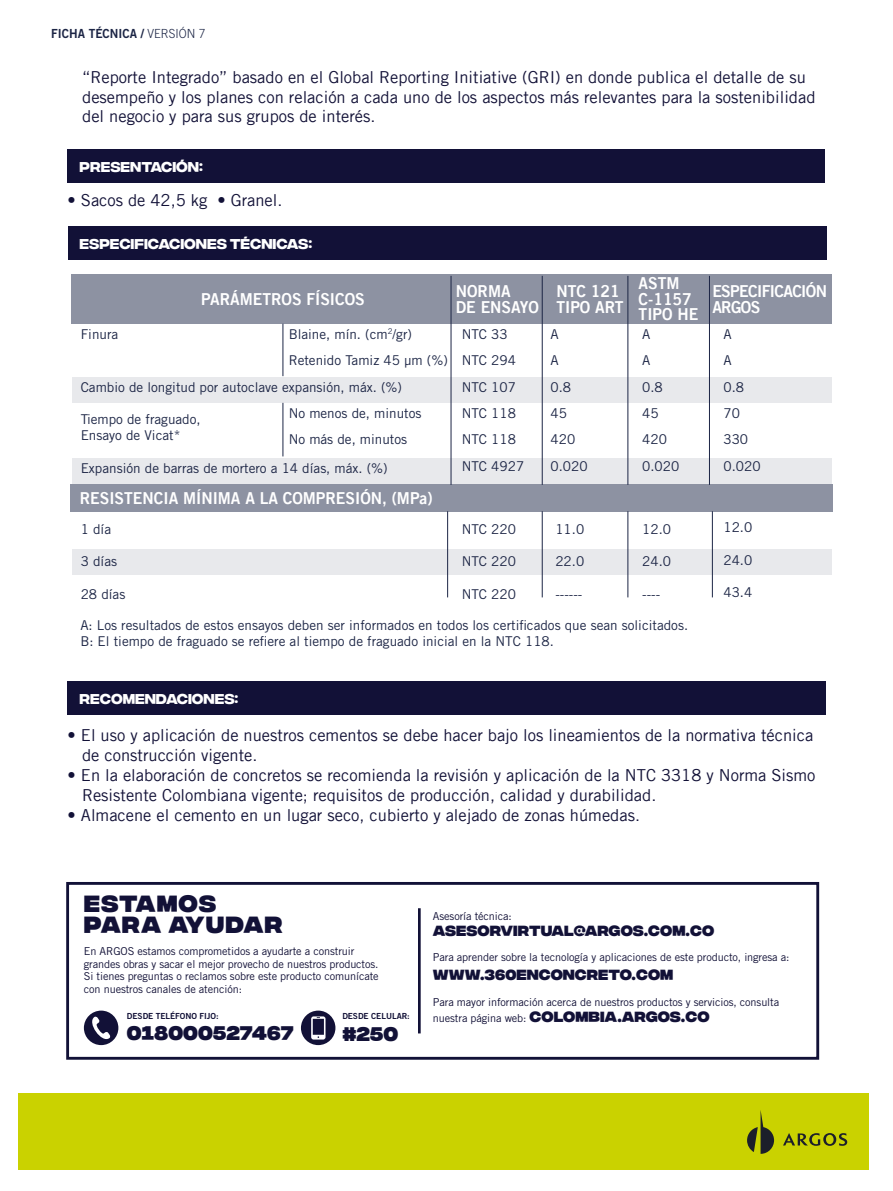
<style>
.page{position:relative;width:893px;height:1191px;background:#fff}
.page>*{position:absolute;margin:0;border:0;box-sizing:border-box;transform-origin:0 0}
.t1{font:800 23.25px/20.7px "Integral CF";letter-spacing:.045em;color:#121137}
.t2{font:800 19.65px "Integral CF";color:#121137}
.t3{font:16.5px/19.8px "Trade Gothic LT";color:#121137}
.t4{font:16.5px/15.8px "Trade Gothic LT Bold Two";color:#fff;scale:.95 1}
.t5{font:16.5px/15.8px "Trade Gothic LT Bold Two";letter-spacing:-.04em;color:#fff;scale:.95 1}
.t6{font:800 14.7px "Integral CF";color:#121137}
.t7{font:600 14.1px "Integral CF";color:#fff}
.t8{font:13.5px/26.4px "Trade Gothic LT Std";color:#1c2545}
.t9{font:12.6px "Trade Gothic LT Std Bd 2";color:#1c2545;scale:.95 1}
.t10{font:10.95px/12.5px "Trade Gothic LT Std";letter-spacing:-.01em;color:#121137}
.t11{font:8.4px "Trade Gothic LT Std Bd 2";letter-spacing:-.005em;color:#121137}
.s1{font-family:"Trade Gothic LT Std";font-weight:300}
.s2{font-family:"Integral CF";font-weight:800;font-size:14.7px}
</style>
<div class="page">
<div style="left:68px;top:149px;width:757px;height:33px;background:#121137"></div>
<div style="left:68px;top:681px;width:758px;height:33px;background:#121137"></div>
<div style="left:68px;top:226px;width:758px;height:33px;background:#121137"></div>
<div style="left:18px;top:1093px;width:851px;height:77px;background:#cad200"></div>
<svg style="left:783px;top:1133px;width:64px;height:12px"></svg>
<svg style="left:747px;top:1110px;width:27px;height:43px"></svg>
<div style="left:66px;top:882px;width:753px;height:177px;border:3px solid #121137"></div>
<hr style="left:418px;top:908px;width:3px;height:125px;background:#121137">
<div style="left:84px;top:1010px;width:34px;height:35px;background:#121137;border-radius:50%"></div>
<svg style="left:87px;top:1016px;width:23px;height:27px"></svg>
<div style="left:301px;top:1010px;width:34px;height:35px;background:#121137;border-radius:50%"></div>
<svg style="left:311px;top:1016px;width:15px;height:23px"></svg>
<div style="left:72px;top:377px;width:760px;height:25px;background:#e8e9ec"></div>
<div style="left:72px;top:458px;width:760px;height:25px;background:#e8e9ec"></div>
<div style="left:72px;top:549px;width:760px;height:25px;background:#e8e9ec"></div>
<div style="left:71px;top:275px;width:761px;height:49px;background:#8d92a2"></div>
<div style="left:71px;top:484px;width:762px;height:28px;background:#8d92a2"></div>
<hr style="left:283px;top:324px;width:1px;height:52px;background:#1c2545">
<hr style="left:283px;top:403px;width:1px;height:53px;background:#1c2545">
<hr style="left:451px;top:276px;width:1px;height:209px;background:#1c2545">
<hr style="left:542px;top:276px;width:1px;height:209px;background:#1c2545">
<hr style="left:627px;top:276px;width:1px;height:209px;background:#1c2545">
<hr style="left:709px;top:276px;width:1px;height:209px;background:#1c2545">
<hr style="left:447px;top:511px;width:1px;height:86px;background:#1c2545">
<hr style="left:542px;top:511px;width:1px;height:86px;background:#1c2545">
<hr style="left:627px;top:511px;width:1px;height:86px;background:#1c2545">
<hr style="left:712px;top:511px;width:1px;height:86px;background:#1c2545">
<p class="t9" style="left:51px;top:26px;width:164px">FICHA TÉCNICA / <span class="s1">VERSIÓN 7</span></p>
<p class="t3" style="left:82px;top:67px;width:735px">“Reporte Integrado” basado en el Global Reporting Initiative (GRI) en donde publica el detalle de su desempeño y los planes con relación a cada uno de los aspectos más relevantes para la sostenibilidad del negocio y para sus grupos de interés.</p>
<p class="t7" style="left:80px;top:159px;width:125px">PRESENTACIÓN:</p>
<p class="t3" style="left:68px;top:190px;width:216px">• Sacos de 42,5 kg • Granel.</p>
<p class="t7" style="left:80px;top:236px;width:234px">ESPECIFICACIONES TÉCNICAS:</p>
<p class="t8" style="left:81px;top:320px;width:39px">Finura</p>
<p class="t4" style="left:201px;top:291px;width:174px">PARÁMETROS FÍSICOS</p>
<p class="t8" style="left:289px;top:320px;width:161px">Blaine, mín. (cm<sup>2</sup>/gr)<br>Retenido Tamiz 45 μm (%)</p>
<p class="t8" style="left:81px;top:373px;width:323px">Cambio de longitud por autoclave expansión, máx. (%)</p>
<p class="t8" style="left:81px;top:411px;width:121px;line-height:16.2px">Tiempo de fraguado,<br>Ensayo de Vicat*</p>
<p class="t8" style="left:81px;top:454px;width:309px">Expansión de barras de mortero a 14 días, máx. (%)</p>
<p class="t8" style="left:289px;top:400px;width:134px">No menos de, minutos<br>No más de, minutos</p>
<p class="t4" style="left:80px;top:490px;width:373px">RESISTENCIA MÍNIMA A LA COMPRESIÓN, (MPa)</p>
<p class="t8" style="left:81px;top:515px;width:32px">1 día</p>
<p class="t8" style="left:81px;top:548px;width:38px">3 días</p>
<p class="t8" style="left:81px;top:580px;width:46px">28 días</p>
<p class="t4" style="left:456px;top:283px;width:89px">NORMA<br>DE ENSAYO</p>
<p class="t4" style="left:556px;top:283px;width:72px">NTC 121<br>TIPO ART</p>
<p class="t4" style="left:639px;top:275px;width:64px">ASTM<br>C-1157<br>TIPO HE</p>
<p class="t5" style="left:712px;top:283px;width:122px">ESPECIFICACIÓN<br>ARGOS</p>
<p class="t8" style="left:462px;top:320px;width:64px">NTC 33<br>NTC 294<br>NTC 107<br>NTC 118<br>NTC 118<br>NTC 4927</p>
<p class="t8" style="left:462px;top:515px;width:56px">NTC 220</p>
<p class="t8" style="left:462px;top:548px;width:56px">NTC 220</p>
<p class="t8" style="left:462px;top:580px;width:56px">NTC 220</p>
<p class="t8" style="left:551px;top:320px;width:39px">A<br>A<br>0.8<br>45<br>420<br>0.020</p>
<p class="t8" style="left:642px;top:320px;width:39px">A<br>A<br>0.8<br>45<br>420<br>0.020</p>
<p class="t8" style="left:723px;top:320px;width:39px">A<br>A<br>0.8<br>70<br>330<br>0.020</p>
<p class="t8" style="left:555px;top:516px;width:30px">11.0</p>
<p class="t8" style="left:555px;top:548px;width:30px">22.0</p>
<p class="t8" style="left:555px;top:580px;width:28px">------</p>
<p class="t8" style="left:642px;top:516px;width:30px">12.0</p>
<p class="t8" style="left:642px;top:548px;width:30px">24.0</p>
<p class="t8" style="left:642px;top:580px;width:19px">----</p>
<p class="t8" style="left:723px;top:514px;width:30px">12.0</p>
<p class="t8" style="left:723px;top:546px;width:30px">24.0</p>
<p class="t8" style="left:723px;top:579px;width:30px">43.4</p>
<p class="t8" style="left:80px;top:617px;width:609px;line-height:16.2px">A: Los resultados de estos ensayos deben ser informados en todos los certificados que sean solicitados.<br>B: El tiempo de fraguado se refiere al tiempo de fraguado inicial en la NTC 118.</p>
<p class="t7" style="left:80px;top:691px;width:160px">RECOMENDACIONES:</p>
<p class="t3" style="left:82px;top:725px;width:733px;text-indent:-14px">• El uso y aplicación de nuestros cementos se debe hacer bajo los lineamientos de la normativa técnica de construcción vigente.</p>
<p class="t3" style="left:82px;top:765px;width:735px;text-indent:-14px">• En la elaboración de concretos se recomienda la revisión y aplicación de la NTC 3318 y Norma Sismo<br>Resistente Colombiana vigente; requisitos de producción, calidad y durabilidad.</p>
<p class="t3" style="left:68px;top:804px;width:574px">• Almacene el cemento en un lugar seco, cubierto y alejado de zonas húmedas.</p>
<h1 class="t1" style="left:84px;top:895px;width:201px">ESTAMOS<br>PARA AYUDAR</h1>
<p class="t10" style="left:84px;top:945px;width:296px">En ARGOS estamos comprometidos a ayudarte a construir grandes obras y sacar el mejor provecho de nuestros productos.<br>Si tienes preguntas o reclamos sobre este producto comunícate con nuestros canales de atención:</p>
<p class="t11" style="left:127px;top:1010px;width:93px">DESDE TELÉFONO FIJO:</p>
<p class="t11" style="left:342px;top:1011px;width:69px">DESDE CELULAR:</p>
<p class="t2" style="left:127px;top:1021px;width:168px">018000527467</p>
<p class="t2" style="left:342px;top:1022px;width:58px">#250</p>
<p class="t10" style="left:433px;top:909px;width:80px">Asesoría técnica:</p>
<p class="t6" style="left:433px;top:922px;width:283px">ASESORVIRTUAL@ARGOS.COM.CO</p>
<p class="t10" style="left:433px;top:950px;width:358px">Para aprender sobre la tecnología y aplicaciones de este producto, ingresa a:</p>
<p class="t6" style="left:433px;top:966px;width:242px">WWW.360ENCONCRETO.COM</p>
<p class="t10" style="left:433px;top:993px;width:348px;line-height:16px">Para mayor información acerca de nuestros productos y servicios, consulta nuestra página web: <span class="s2">COLOMBIA.ARGOS.CO</span></p>
</div>
